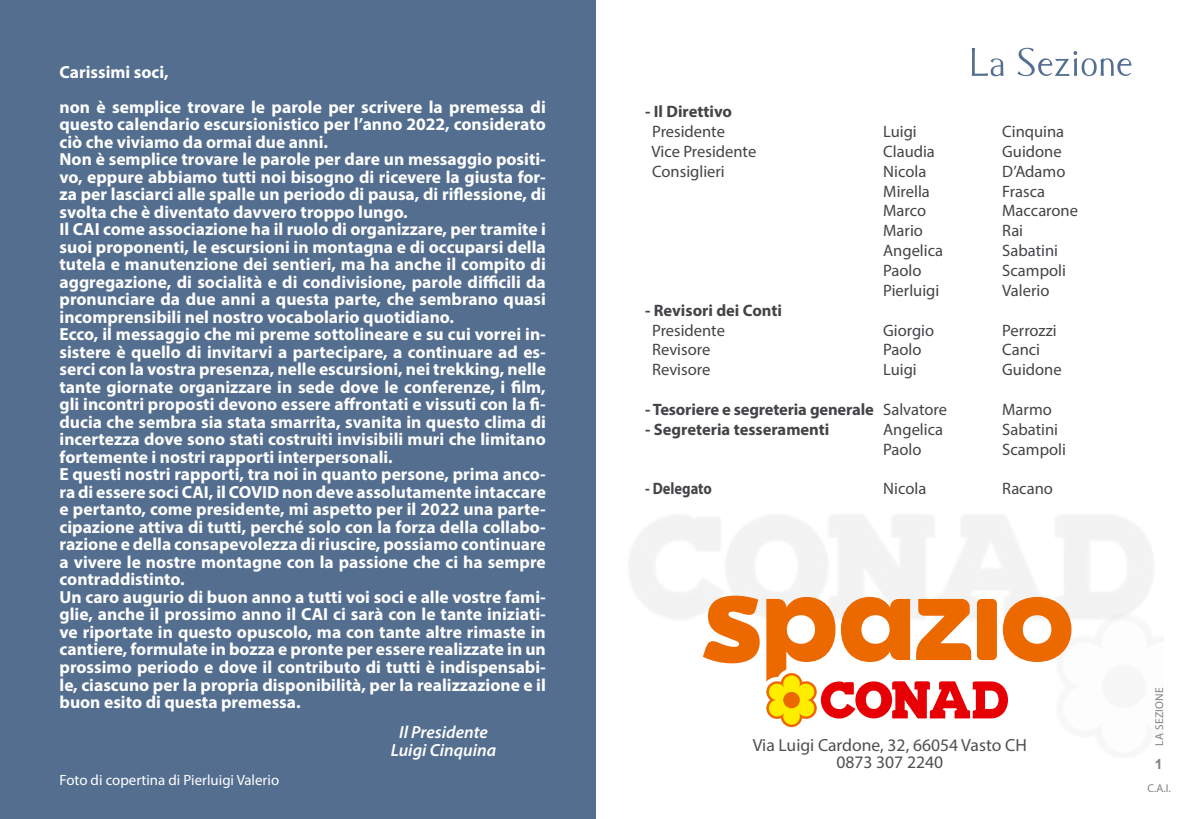
<style>
.page{position:relative;width:1191px;height:819px;background:#fff}
.page>*{position:absolute;margin:0;border:0;box-sizing:border-box;transform-origin:0 0}
.t1{font:17.68px/16.8px "Myriad Pro";color:#504f53;text-align:center}
.t2{font:700 17.5px/17.5px "Myriad Pro";color:#fff}
.t3{font:italic 600 17.5px/17.5px "Myriad Pro";color:#fff;text-align:center}
.t4{font:16.45px "Myriad Pro";color:#454347}
.t5{font:700 16.45px "Myriad Pro";color:#454347}
.t6{font:700 16.45px "Myriad Pro";color:#454347;scale:.88 1}
.t7{font:14.88px "Myriad Pro";color:#fff}
.t8{font:700 14px "Arial";color:#818084}
.t9{font:11.38px "Myriad Pro";letter-spacing:.025em;color:#818084}
.s1{font-weight:400}
</style>
<div class="page">
<div style="left:0;top:0;width:595px;height:819px;background:#546e90"></div>
<svg style="left:971px;top:48px;width:160px;height:28px"></svg>
<svg style="left:703px;top:595px;width:368px;height:132px"></svg>
<p class="t2" style="left:60px;top:54px;width:488px;line-height:35px">Carissimi soci,<br>non è semplice trovare le parole per scrivere la premessa di</p>
<p class="t2" style="left:60px;top:115px;width:488px">questo calendario escursionistico per l’anno 2022, considerato ciò che viviamo da ormai due anni.<br>Non è semplice trovare le parole per dare un messaggio positi&shy;vo, eppure abbiamo tutti noi bisogno di ricevere la giusta for&shy;za per lasciarci alle spalle un periodo di pausa, di riflessione, di svolta che è diventato davvero troppo lungo.<br>Il CAI come associazione ha il ruolo di organizzare, per tramite i suoi proponenti, le escursioni in montagna e di occuparsi della tutela e manutenzione dei sentieri, ma ha anche il compito di aggregazione, di socialità e di condivisione, parole difficili da pronunciare da due anni a questa parte, che sembrano quasi incomprensibili nel nostro vocabolario quotidiano.<br>Ecco, il messaggio che mi preme sottolineare e su cui vorrei in&shy;sistere è quello di invitarvi a partecipare, a continuare ad es&shy;serci con la vostra presenza, nelle escursioni, nei trekking, nelle tante giornate organizzare in sede dove le conferenze, i film, gli incontri proposti devono essere affrontati e vissuti con la fi&shy;ducia che sembra sia stata smarrita, svanita in questo clima di incertezza dove sono stati costruiti invisibili muri che limitano fortemente i nostri rapporti interpersonali.<br>E questi nostri rapporti, tra noi in quanto persone, prima anco&shy;ra di essere soci CAI, il COVID non deve assolutamente intaccare e pertanto, come presidente, mi aspetto per il 2022 una parte&shy;cipazione attiva di tutti, perché solo con la forza della collabo&shy;razione e della consapevolezza di riuscire, possiamo continuare a vivere le nostre montagne con la passione che ci ha sempre contraddistinto.<br>Un caro augurio di buon anno a tutti voi soci e alle vostre fami&shy;glie, anche il prossimo anno il CAI ci sarà con le tante iniziati&shy;ve riportate in questo opuscolo, ma con tante altre rimaste in cantiere, formulate in bozza e pronte per essere realizzate in un prossimo periodo e dove il contributo di tutti è indispensabi&shy;le, ciascuno per la propria disponibilità, per la realizzazione e il buon esito di questa premessa.</p>
<p class="t3" style="left:391px;top:723px;width:107px">Il Presidente<br>Luigi Cinquina</p>
<p class="t7" style="left:60px;top:770px;width:221px">Foto di copertina di Pierluigi Valerio</p>
<p class="t5" style="left:645px;top:101px;width:88px">- Il Direttivo</p>
<p class="t4" style="left:652px;top:121px;width:74px">Presidente</p>
<p class="t4" style="left:883px;top:121px;width:35px">Luigi</p>
<p class="t4" style="left:1002px;top:121px;width:63px">Cinquina</p>
<p class="t4" style="left:651px;top:141px;width:106px">Vice Presidente</p>
<p class="t4" style="left:883px;top:141px;width:53px">Claudia</p>
<p class="t4" style="left:1002px;top:141px;width:61px">Guidone</p>
<p class="t4" style="left:652px;top:161px;width:74px">Consiglieri</p>
<p class="t4" style="left:883px;top:161px;width:45px">Nicola</p>
<p class="t4" style="left:1002px;top:161px;width:65px">D’Adamo</p>
<p class="t4" style="left:883px;top:181px;width:48px">Mirella</p>
<p class="t4" style="left:1002px;top:181px;width:44px">Frasca</p>
<p class="t4" style="left:883px;top:201px;width:44px">Marco</p>
<p class="t4" style="left:1002px;top:201px;width:77px">Maccarone</p>
<p class="t4" style="left:883px;top:221px;width:41px">Mario</p>
<p class="t4" style="left:1002px;top:221px;width:22px">Rai</p>
<p class="t4" style="left:883px;top:240px;width:61px">Angelica</p>
<p class="t4" style="left:1002px;top:240px;width:57px">Sabatini</p>
<p class="t4" style="left:883px;top:260px;width:40px">Paolo</p>
<p class="t4" style="left:1002px;top:260px;width:65px">Scampoli</p>
<p class="t4" style="left:883px;top:280px;width:58px">Pierluigi</p>
<p class="t4" style="left:1002px;top:280px;width:49px">Valerio</p>
<p class="t5" style="left:645px;top:299px;width:138px">- Revisori dei Conti</p>
<p class="t4" style="left:652px;top:320px;width:74px">Presidente</p>
<p class="t4" style="left:883px;top:320px;width:52px">Giorgio</p>
<p class="t4" style="left:1002px;top:320px;width:56px">Perrozzi</p>
<p class="t4" style="left:652px;top:340px;width:60px">Revisore</p>
<p class="t4" style="left:883px;top:340px;width:40px">Paolo</p>
<p class="t4" style="left:1002px;top:340px;width:39px">Canci</p>
<p class="t4" style="left:652px;top:359px;width:60px">Revisore</p>
<p class="t4" style="left:883px;top:359px;width:35px">Luigi</p>
<p class="t4" style="left:1002px;top:359px;width:61px">Guidone</p>
<p class="t5" style="left:645px;top:398px;width:303px">- Tesoriere e segreteria generale <span class="s1">Salvatore</span></p>
<p class="t4" style="left:1002px;top:399px;width:51px">Marmo</p>
<p class="t5" style="left:645px;top:418px;width:186px">- Segreteria tesseramenti</p>
<p class="t4" style="left:883px;top:419px;width:61px">Angelica</p>
<p class="t4" style="left:1002px;top:419px;width:57px">Sabatini</p>
<p class="t4" style="left:883px;top:439px;width:40px">Paolo</p>
<p class="t4" style="left:1002px;top:439px;width:65px">Scampoli</p>
<p class="t6" style="left:645px;top:478px;width:77px">- Delegato</p>
<p class="t4" style="left:883px;top:478px;width:45px">Nicola</p>
<p class="t4" style="left:1002px;top:478px;width:52px">Racano</p>
<p class="t1" style="left:752px;top:736px;width:276px">Via Luigi Cardone, 32, 66054 Vasto CH<br>0873 307 2240</p>
<p class="t9" style="left:1152px;top:745px;width:60px;rotate:-90deg">LA SEZIONE</p>
<p class="t8" style="left:1154px;top:754px;width:9px">1</p>
<p class="t9" style="left:1147px;top:781px;width:25px">C.A.I.</p>
</div>
